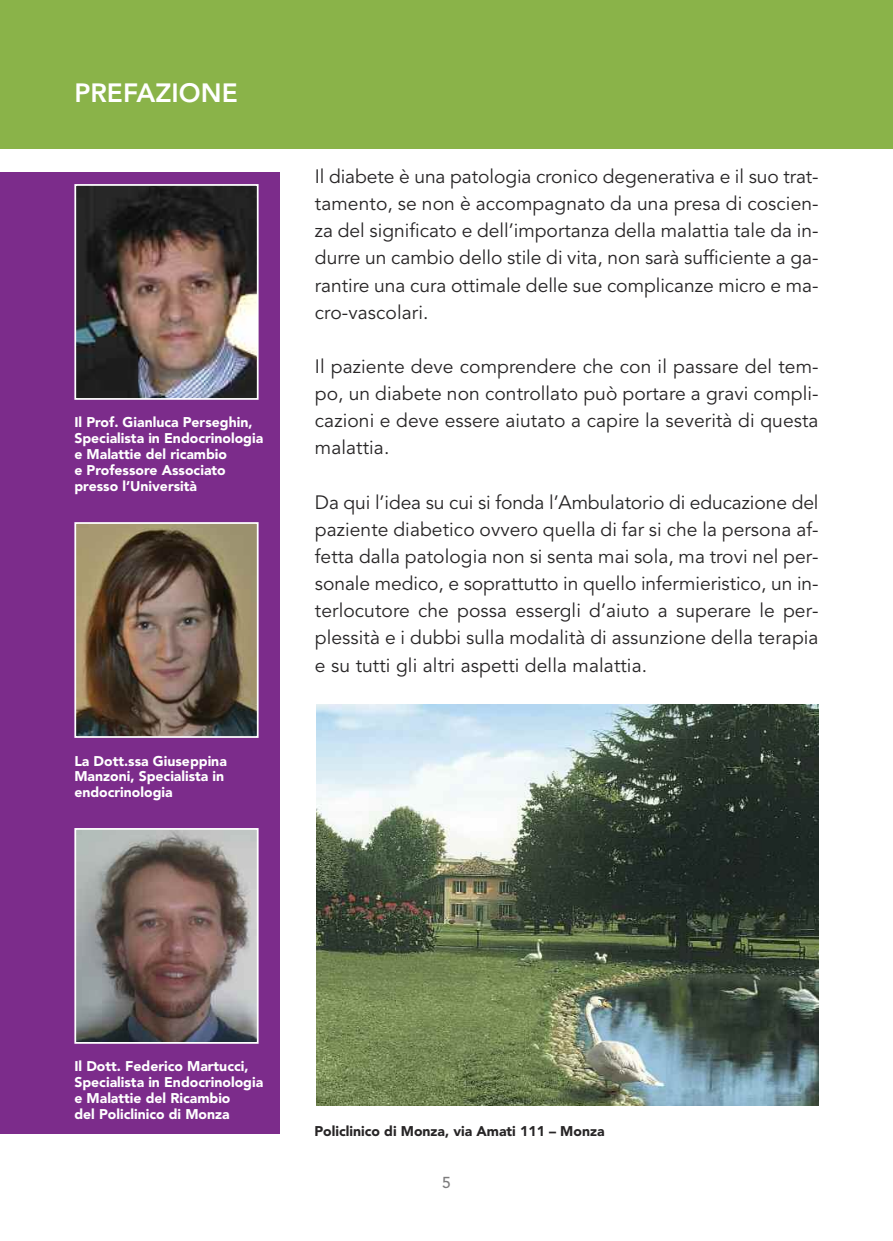
<style>
.page{position:relative;width:893px;height:1241px;background:#fff}
.page>*{position:absolute;margin:0;border:0;box-sizing:border-box;transform-origin:0 0}
.t1{font:800 26.25px "Avenir";color:#fff}
.t2{font:19.25px/27.1px "Avenir";letter-spacing:.005em;color:#272526;text-align:justify}
.t3{font:500 15.75px "Avenir";color:#7d7c7d}
.t4{font:900 14px/15.8px "Avenir";color:#fff}
.t5{font:900 14px "Avenir";color:#272526}
</style>
<div class="page">
<div style="left:0;top:172px;width:280px;height:960px;background:#7c2c8b"></div>
<div style="left:0;top:0;width:893px;height:149px;background:#8ab349"></div>
<img style="left:77px;top:187px;width:179px;height:210px">
<div style="left:74px;top:184px;width:185px;height:216px;border:2px solid #fff"></div>
<img style="left:77px;top:525px;width:179px;height:209px">
<div style="left:74px;top:522px;width:185px;height:215px;border:2px solid #fff"></div>
<img style="left:77px;top:830px;width:179px;height:210px">
<div style="left:74px;top:827px;width:185px;height:216px;border:2px solid #fff"></div>
<img style="left:317px;top:704px;width:502px;height:401px">
<h1 class="t1" style="left:74px;top:72px;width:165px">PREFAZIONE</h1>
<p class="t4" style="left:74px;top:414px;width:190px">Il Prof. Gianluca Perseghin,<br>Specialista in Endocrinologia e Malattie del ricambio<br>e Professore Associato presso l’Università</p>
<p class="t4" style="left:74px;top:752px;width:154px">La Dott.ssa Giuseppina<br>Manzoni, Specialista in endocrinologia</p>
<p class="t2" style="left:315px;top:163px;width:505px">Il diabete è una patologia cronico degenerativa e il suo trat&shy;tamento, se non è accompagnato da una presa di coscien&shy;za del significato e dell’importanza della malattia tale da in&shy;durre un cambio dello stile di vita, non sarà sufficiente a ga&shy;rantire una cura ottimale delle sue complicanze micro e ma&shy;cro-vascolari.</p>
<p class="t2" style="left:315px;top:353px;width:505px">Il paziente deve comprendere che con il passare del tem&shy;po, un diabete non controllato può portare a gravi compli&shy;cazioni e deve essere aiutato a capire la severità di questa malattia.</p>
<p class="t2" style="left:315px;top:489px;width:505px">Da qui l’idea su cui si fonda l’Ambulatorio di educazione del paziente diabetico ovvero quella di far si che la persona af&shy;fetta dalla patologia non si senta mai sola, ma trovi nel per&shy;sonale medico, e soprattutto in quello infermieristico, un in&shy;terlocutore che possa essergli d’aiuto a superare le per&shy;plessità e i dubbi sulla modalità di assunzione della terapia e su tutti gli altri aspetti della malattia.</p>
<p class="t4" style="left:74px;top:1058px;width:190px">Il Dott. Federico Martucci,<br>Specialista in Endocrinologia e Malattie del Ricambio<br>del Policlinico di Monza</p>
<p class="t5" style="left:314px;top:1118px;width:292px">Policlinico di Monza, via Amati 111 – Monza</p>
<p class="t3" style="left:442px;top:1176px;width:10px">5</p>
</div>
